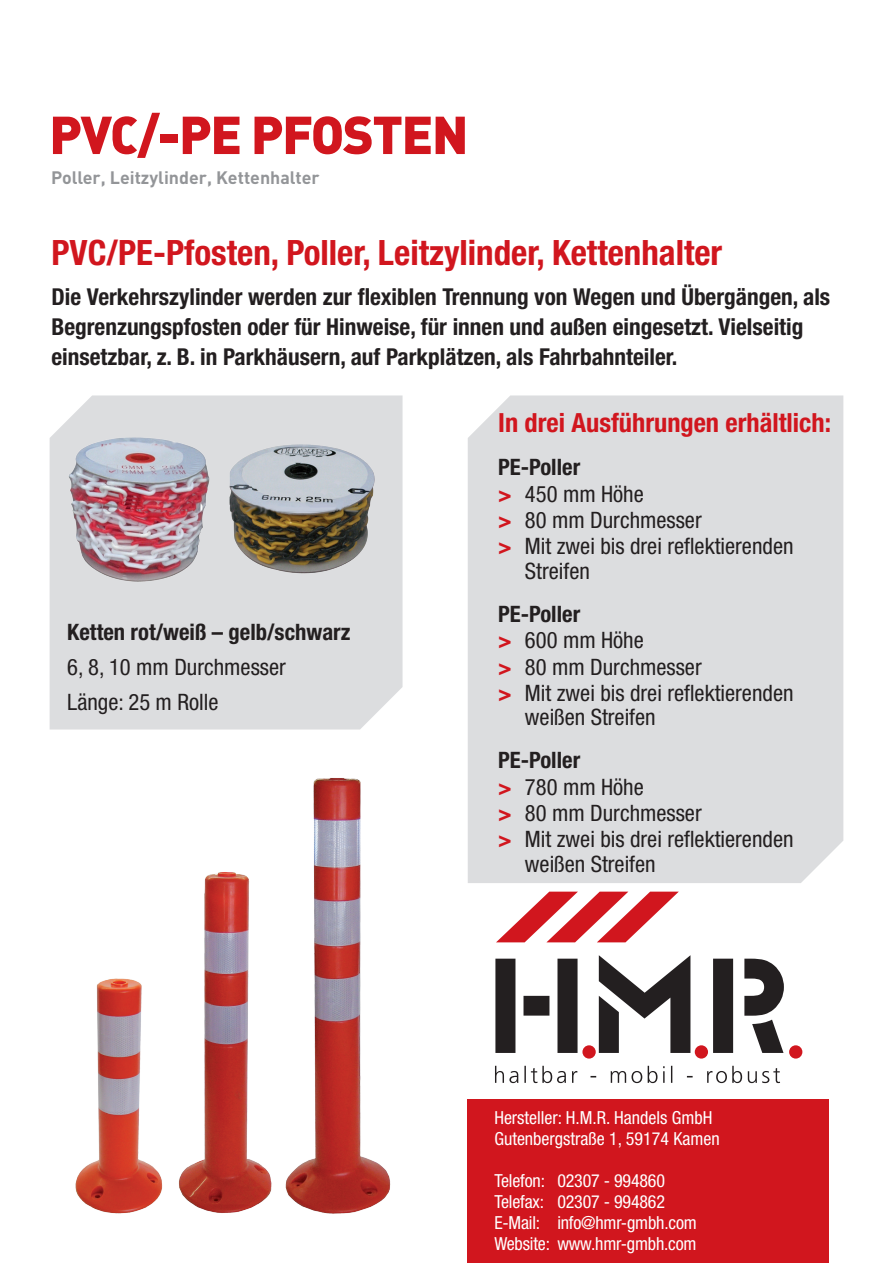
<style>
.page{position:relative;width:893px;height:1263px;background:#fff}
.page>*{position:absolute;margin:0;border:0;box-sizing:border-box;transform-origin:0 0}
.t1{font:52.5px "DIN Black Alternate";letter-spacing:-.03em;color:#d1161e}
.t2{font:700 condensed 34.95px "Helvetica Neue LT Std";color:#d1161e}
.t3{font:700 condensed 26.4px "Helvetica Neue LT Std";color:#d1161e}
.t4{font:700 condensed 23.25px/30px "Helvetica Neue LT Std";color:#231f20}
.t5{font:condensed 22.65px/35.2px "Helvetica Neue LT Std";color:#231f20}
.t6{font:700 condensed 22.65px "Helvetica Neue LT Std";color:#231f20}
.t7{font:condensed 18px/21px "Helvetica Neue LT Std";letter-spacing:-.01em;color:#fff}
.t8{font:700 17.85px "DIN";color:#939598}
.s1{font-weight:700;color:#d1161e}
</style>
<div class="page">
<div style="left:50px;top:395px;width:353px;height:334px;background:#dcdddf"></div>
<div style="left:468px;top:395px;width:375px;height:488px;background:#dcdddf"></div>
<img style="left:75px;top:978px;width:88px;height:236px">
<img style="left:285px;top:778px;width:106px;height:436px">
<img style="left:179px;top:872px;width:93px;height:341px">
<img style="left:58px;top:428px;width:325px;height:163px">
<div style="left:468px;top:1099px;width:361px;height:164px;background:#d1161e"></div>
<svg style="left:496px;top:892px;width:183px;height:50px"></svg>
<svg style="left:495px;top:955px;width:289px;height:98px"></svg>
<svg style="left:495px;top:1066px;width:285px;height:17px"></svg>
<div style="left:582px;top:1045px;width:14px;height:13px;background:#d1161e;border-radius:50%"></div>
<div style="left:695px;top:1045px;width:13px;height:13px;background:#d1161e;border-radius:50%"></div>
<div style="left:789px;top:1045px;width:13px;height:13px;background:#d1161e;border-radius:50%"></div>
<h1 class="t1" style="left:49px;top:100px;width:421px">PVC/-PE PFOSTEN</h1>
<p class="t8" style="left:51px;top:166px;width:270px">Poller, Leitzylinder, Kettenhalter</p>
<h2 class="t2" style="left:51px;top:232px;width:672px">PVC/PE-Pfosten, Poller, Leitzylinder, Kettenhalter</h2>
<p class="t4" style="left:51px;top:281px;width:780px">Die Verkehrszylinder werden zur flexiblen Trennung von Wegen und Übergängen, als<br>Begrenzungspfosten oder für Hinweise, für innen und außen eingesetzt. Vielseitig einsetzbar, z. B. in Parkhäusern, auf Parkplätzen, als Fahrbahnteiler.</p>
<p class="t6" style="left:67px;top:618px;width:285px">Ketten rot/weiß – gelb/schwarz</p>
<p class="t5" style="left:67px;top:649px;width:220px">6, 8, 10 mm Durchmesser<br>Länge: 25 m Rolle</p>
<p class="t3" style="left:498px;top:407px;width:334px">In drei Ausführungen erhältlich:</p>
<p class="t6" style="left:498px;top:453px;width:83px">PE-Poller</p>
<p class="t5" style="left:498px;top:476px;width:147px"><span class="s1">&gt;</span> 450 mm Höhe</p>
<p class="t5" style="left:498px;top:502px;width:205px"><span class="s1">&gt;</span> 80 mm Durchmesser</p>
<p class="t5" style="left:498px;top:529px;width:297px"><span class="s1">&gt;</span> Mit zwei bis drei reflektierenden</p>
<p class="t5" style="left:525px;top:553px;width:66px">Streifen</p>
<p class="t6" style="left:498px;top:600px;width:83px">PE-Poller</p>
<p class="t5" style="left:498px;top:622px;width:147px"><span class="s1">&gt;</span> 600 mm Höhe</p>
<p class="t5" style="left:498px;top:649px;width:205px"><span class="s1">&gt;</span> 80 mm Durchmesser</p>
<p class="t5" style="left:498px;top:675px;width:297px"><span class="s1">&gt;</span> Mit zwei bis drei reflektierenden</p>
<p class="t5" style="left:525px;top:700px;width:132px">weißen Streifen</p>
<p class="t6" style="left:498px;top:746px;width:83px">PE-Poller</p>
<p class="t5" style="left:498px;top:769px;width:147px"><span class="s1">&gt;</span> 780 mm Höhe</p>
<p class="t5" style="left:498px;top:795px;width:205px"><span class="s1">&gt;</span> 80 mm Durchmesser</p>
<p class="t5" style="left:498px;top:822px;width:297px"><span class="s1">&gt;</span> Mit zwei bis drei reflektierenden</p>
<p class="t5" style="left:525px;top:846px;width:132px">weißen Streifen</p>
<p class="t7" style="left:494px;top:1107px;width:227px">Hersteller: H.M.R. Handels GmbH<br>Gutenbergstraße 1, 59174 Kamen</p>
<p class="t7" style="left:494px;top:1170px;width:204px">Telefon: 02307 - 994860<br>Telefax: 02307 - 994862<br>E-Mail: info@hmr-gmbh.com<br>Website: www.hmr-gmbh.com</p>
</div>
